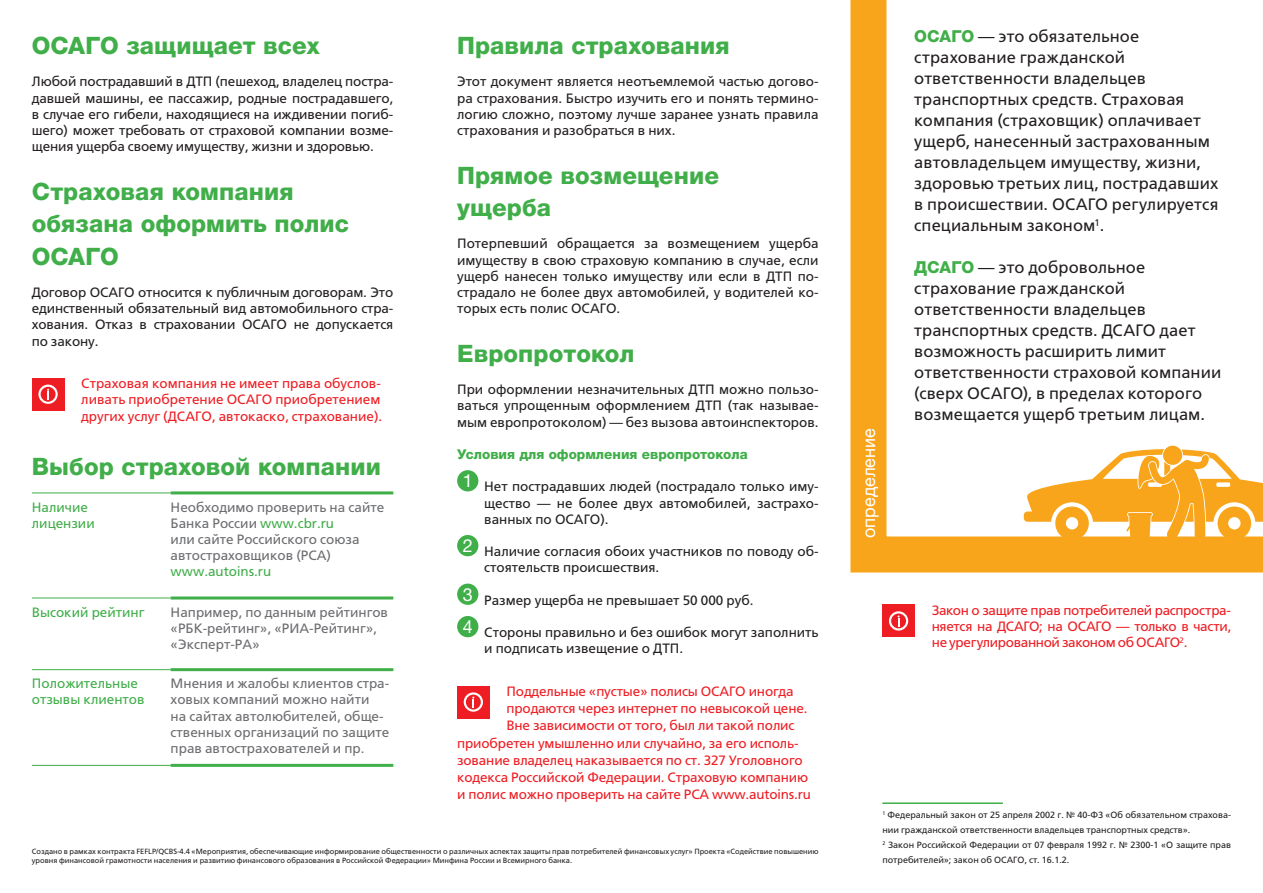
<style>
.page{position:relative;width:1263px;height:893px;background:#fff}
.page>*{position:absolute;margin:0;border:0;box-sizing:border-box;transform-origin:0 0}
.t1{font:800 24px/32.4px "Helvetica Neue LTW1 G";letter-spacing:.005em;color:#40ae49}
.t2{font:18px "Helvetica Neue LTW1 G";color:#fff}
.t3{font:16.5px/21px "Free Set C";letter-spacing:.005em;color:#231f20}
.t4{font:13.5px/16.2px "Free Set C";color:#231f20;text-align:justify}
.t5{font:13.5px/16.2px "Free Set C";letter-spacing:-.01em;color:#ee1d23;text-align:justify}
.t6{font:13.5px/16.2px "Free Set C";color:#6c6d70}
.t7{font:13.5px/16.2px "Free Set C";color:#40ae49}
.t8{font:800 13.5px "Helvetica Neue LTW1 G";color:#40ae49}
.t9{font:9px/15px "Free Set C";color:#231f20}
.t10{font:7.5px/9px "Free Set C";color:#231f20}
.s1{color:#40ae49}
.s2{font-family:"Helvetica Neue LTW1 G";font-weight:800;color:#40ae49}
</style>
<div class="page">
<hr style="left:882px;top:802px;width:121px;height:2px;background:#40ae49">
<div style="left:457px;top:470px;width:21px;height:21px;background:#40ae49;border-radius:50%"></div>
<div style="left:457px;top:535px;width:21px;height:21px;background:#40ae49;border-radius:50%"></div>
<div style="left:457px;top:584px;width:21px;height:21px;background:#40ae49;border-radius:50%"></div>
<div style="left:457px;top:616px;width:21px;height:21px;background:#40ae49;border-radius:50%"></div>
<hr style="left:32px;top:493px;width:139px;height:1px;background:#40ae49">
<hr style="left:171px;top:491px;width:222px;height:3px;background:#40ae49">
<hr style="left:32px;top:598px;width:139px;height:1px;background:#40ae49">
<hr style="left:171px;top:596px;width:222px;height:3px;background:#40ae49">
<hr style="left:32px;top:669px;width:139px;height:1px;background:#40ae49">
<hr style="left:32px;top:765px;width:139px;height:1px;background:#40ae49">
<hr style="left:171px;top:668px;width:222px;height:3px;background:#40ae49">
<hr style="left:171px;top:764px;width:222px;height:3px;background:#40ae49">
<svg style="left:850px;top:0;width:413px;height:573px"></svg>
<div style="left:882px;top:605px;width:33px;height:32px;background:#ee1d23"></div>
<svg style="left:889px;top:611px;width:19px;height:20px"></svg>
<div style="left:32px;top:378px;width:32px;height:32px;background:#ee1d23"></div>
<svg style="left:38px;top:385px;width:20px;height:19px"></svg>
<div style="left:457px;top:686px;width:32px;height:32px;background:#ee1d23"></div>
<svg style="left:464px;top:692px;width:19px;height:20px"></svg>
<svg style="left:1024px;top:445px;width:239px;height:95px"></svg>
<h1 class="t1" style="left:32px;top:29px;width:289px">ОСАГО защищает всех</h1>
<p class="t4" style="left:32px;top:74px;width:363px">Любой пострадавший в ДТП (пешеход, владелец постра&shy;давшей машины, ее пассажир, родные пострадавшего, в случае его гибели, находящиеся на иждивении погиб&shy;шего) может требовать от страховой компании возме&shy;щения ущерба своему имуществу, жизни и здоровью.</p>
<h1 class="t1" style="left:32px;top:175px;width:319px">Страховая компания обязана оформить полис<br>ОСАГО</h1>
<p class="t4" style="left:32px;top:284px;width:363px">Договор ОСАГО относится к публичным договорам. Это единственный обязательный вид автомобильного стра&shy;хования. Отказ в страховании ОСАГО не допускается по закону.</p>
<p class="t5" style="left:81px;top:375px;width:302px;text-align:left">Страховая компания не имеет права обуслов&shy;ливать приобретение ОСАГО приобретением других услуг (ДСАГО, автокаско, страхование).</p>
<h1 class="t1" style="left:32px;top:451px;width:351px">Выбор страховой компании</h1>
<p class="t7" style="left:32px;top:499px;width:64px">Наличие лицензии</p>
<p class="t6" style="left:171px;top:499px;width:215px">Необходимо проверить на сайте<br>Банка России <span class="s1">www.cbr.ru<br></span>или сайте Российского союза автостраховщиков (РСА)</p>
<p class="t7" style="left:171px;top:564px;width:102px">www.autoins.ru</p>
<p class="t7" style="left:32px;top:604px;width:114px">Высокий рейтинг</p>
<p class="t6" style="left:171px;top:604px;width:219px">Например, по данным рейтингов «РБК-рейтинг», «РИА-Рейтинг», «Эксперт-РА»</p>
<p class="t7" style="left:32px;top:676px;width:114px">Положительные отзывы клиентов</p>
<p class="t6" style="left:171px;top:676px;width:220px">Мнения и жалобы клиентов стра&shy;ховых компаний можно найти<br>на сайтах автолюбителей, обще&shy;ственных организаций по защите прав автострахователей и пр.</p>
<h1 class="t1" style="left:457px;top:29px;width:274px">Правила страхования</h1>
<p class="t4" style="left:457px;top:74px;width:363px">Этот документ является неотъемлемой частью догово&shy;ра страхования. Быстро изучить его и понять термино&shy;логию сложно, поэтому лучше заранее узнать правила страхования и разобраться в них.</p>
<h1 class="t1" style="left:457px;top:159px;width:263px">Прямое возмещение ущерба</h1>
<p class="t4" style="left:457px;top:236px;width:363px">Потерпевший обращается за возмещением ущерба имуществу в свою страховую компанию в случае, если ущерб нанесен только имуществу или если в ДТП по&shy;страдало не более двух автомобилей, у водителей ко&shy;торых есть полис ОСАГО.</p>
<h1 class="t1" style="left:457px;top:337px;width:179px">Европротокол</h1>
<p class="t4" style="left:457px;top:382px;width:363px">При оформлении незначительных ДТП можно пользо&shy;ваться упрощенным оформлением ДТП (так называе&shy;мым европротоколом) — без вызова автоинспекторов.</p>
<p class="t8" style="left:457px;top:446px;width:292px">Условия для оформления европротокола</p>
<p class="t4" style="left:484px;top:479px;width:336px;text-indent:-21px"><sup>1</sup> Нет пострадавших людей (пострадало только иму&shy;щество — не более двух автомобилей, застрахо&shy;ванных по ОСАГО).</p>
<p class="t4" style="left:484px;top:544px;width:336px;text-indent:-21px"><sup>2</sup> Наличие согласия обоих участников по поводу об&shy;стоятельств происшествия.</p>
<p class="t4" style="left:463px;top:592px;width:292px"><sup>3</sup> Размер ущерба не превышает 50 000 руб.</p>
<p class="t4" style="left:484px;top:625px;width:336px;text-indent:-21px"><sup>4</sup> Стороны правильно и без ошибок могут заполнить и подписать извещение о ДТП.</p>
<p class="t5" style="left:506px;top:683px;width:289px">Поддельные «пустые» полисы ОСАГО иногда</p>
<p class="t5" style="left:506px;top:701px;width:302px">продаются через интернет по невысокой цене.</p>
<p class="t5" style="left:506px;top:718px;width:289px">Вне зависимости от того, был ли такой полис</p>
<p class="t5" style="left:457px;top:735px;width:343px">приобретен умышленно или случайно, за его исполь-</p>
<p class="t5" style="left:457px;top:752px;width:347px">зование владелец наказывается по ст. 327 Уголовного</p>
<p class="t5" style="left:457px;top:769px;width:353px">кодекса Российской Федерации. Страховую компанию</p>
<p class="t5" style="left:457px;top:787px;width:355px">и полис можно проверить на сайте РСА www.autoins.ru</p>
<p class="t10" style="left:32px;top:847px;width:788px">Создано в рамках контракта FEFLP/QCBS-4.4 «Мероприятия, обеспечивающие информирование общественности о различных аспектах защиты прав потребителей финансовых услуг» Проекта «Содействие повышению уровня финансовой грамотности населения и развитию финансового образования в Российской Федерации» Минфина России и Всемирного банка.</p>
<h2 class="t2" style="left:857px;top:538px;width:111px;rotate:-90deg">определение</h2>
<p class="t3" style="left:914px;top:26px;width:306px"><span class="s2">ОСАГО</span> — это обязательное страхование гражданской ответственности владельцев транспортных средств. Страховая компания (страховщик) оплачивает ущерб, нанесенный застрахованным автовладельцем имуществу, жизни, здоровью третьих лиц, пострадавших в происшествии. ОСАГО регулируется специальным законом<sup>1</sup>.</p>
<p class="t3" style="left:914px;top:257px;width:308px"><span class="s2">ДСАГО</span> — это добровольное страхование гражданской ответственности владельцев транспортных средств. ДСАГО дает возможность расширить лимит ответственности страховой компании (сверх ОСАГО), в пределах которого возмещается ущерб третьим лицам.</p>
<p class="t5" style="left:932px;top:602px;width:301px">Закон о защите прав потребителей распростра&shy;няется на ДСАГО; на ОСАГО — только в части, не урегулированной законом об ОСАГО<sup>2</sup>.</p>
<p class="t9" style="left:882px;top:808px;width:350px"><sup>1</sup> Федеральный закон от 25 апреля 2002 г. № 40-ФЗ «Об обязательном страхова&shy;нии гражданской ответственности владельцев транспортных средств».<br><sup>2</sup> Закон Российской Федерации от 07 февраля 1992 г. № 2300-1 «О защите прав потребителей»; закон об ОСАГО, ст. 16.1.2.</p>
</div>
